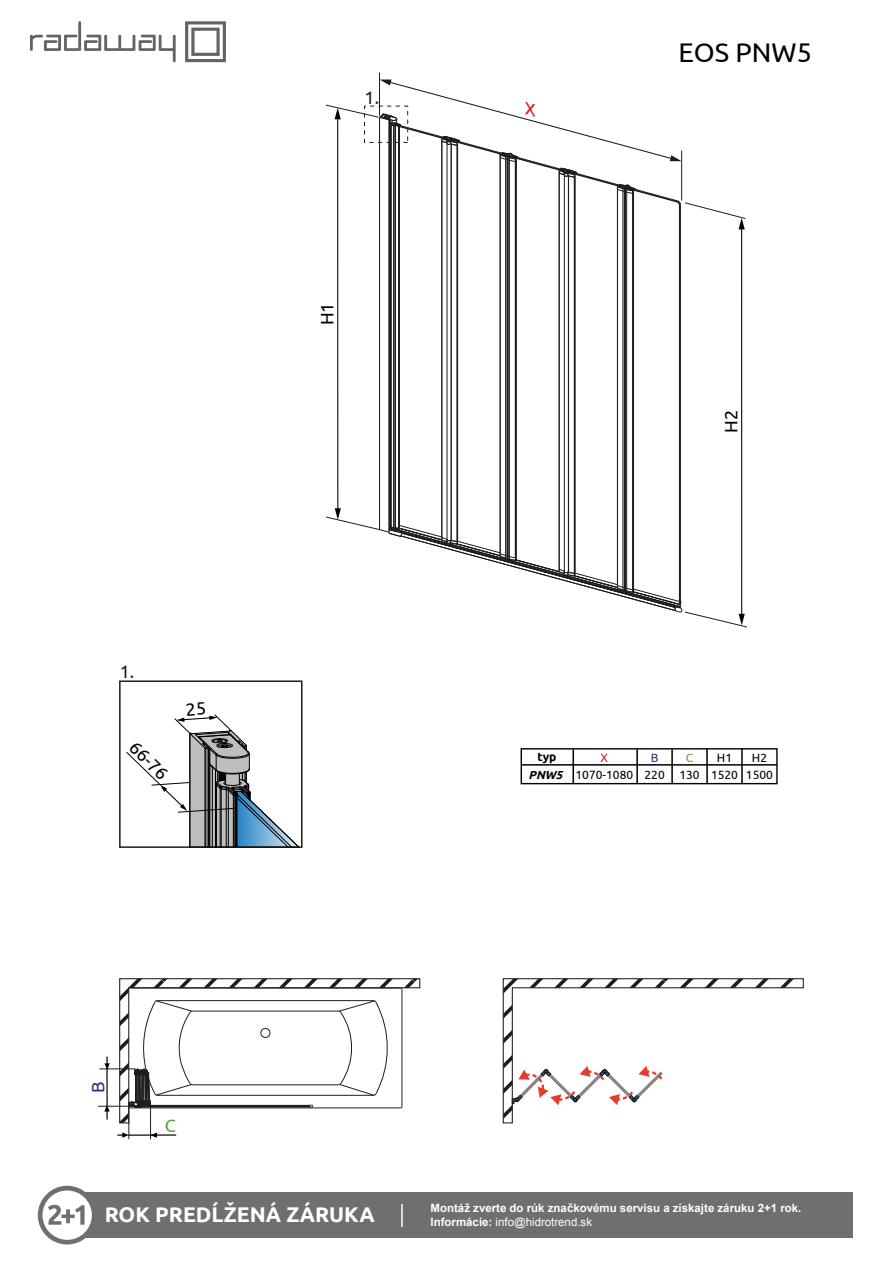
<style>
.page{position:relative;width:893px;height:1263px;background:#fff}
.page>*{position:absolute;margin:0;border:0;box-sizing:border-box;transform-origin:0 0}
.t1{font:27px "Ubuntu";color:#000}
.t2{font:700 21.3px "Ubuntu";color:#fff}
.t3{font:18px "Ubuntu";color:#000}
.t4{font:18px "Ubuntu";color:#1d1e1c}
.t5{font:18px "Ubuntu";color:#233774}
.t6{font:18px "Ubuntu";color:#54a433}
.t7{font:12px/17.4px "Ubuntu";color:#000;text-align:center}
.t8{font:700 12px "Ubuntu";color:#000}
.t9{font:12px "Ubuntu";color:#d31d20}
.t10{font:12px "Ubuntu";color:#54a433}
.t11{font:700 11.55px/14.1px "Arial";color:#fff}
.s1{color:#233774}
.s2{font-weight:700;font-style:italic;font-size:11.7px}
.s3{font-weight:400}
</style>
<div class="page">
<hr style="left:564px;top:175px;width:1px;height:397px;background:#1d1d1b">
<hr style="left:447px;top:143px;width:1px;height:397px;background:#1d1d1b">
<hr style="left:441px;top:141px;width:1px;height:396px;background:#1d1d1b">
<hr style="left:679px;top:205px;width:1px;height:396px;background:#1d1d1b">
<hr style="left:680px;top:204px;width:1px;height:397px;background:#1d1d1b">
<hr style="left:626px;top:192px;width:1px;height:396px;background:#1d1d1b">
<hr style="left:632px;top:193px;width:1px;height:397px;background:#1d1d1b">
<hr style="left:633px;top:193px;width:1px;height:396px;background:#1d1d1b">
<hr style="left:509px;top:160px;width:1px;height:396px;background:#1d1d1b">
<hr style="left:515px;top:161px;width:1px;height:397px;background:#1d1d1b">
<hr style="left:516px;top:161px;width:1px;height:396px;background:#1d1d1b">
<hr style="left:508px;top:160px;width:1px;height:396px;background:#1d1d1b">
<hr style="left:451px;top:144px;width:1px;height:396px;background:#1d1d1b">
<hr style="left:457px;top:145px;width:1px;height:396px;background:#1d1d1b">
<hr style="left:568px;top:176px;width:1px;height:396px;background:#1d1d1b">
<hr style="left:574px;top:177px;width:1px;height:396px;background:#1d1d1b">
<hr style="left:575px;top:177px;width:1px;height:396px;background:#1d1d1b">
<hr style="left:624px;top:191px;width:1px;height:397px;background:#1d1d1b">
<hr style="left:623px;top:191px;width:1px;height:396px;background:#1d1d1b">
<hr style="left:625px;top:191px;width:1px;height:396px;background:#1d1d1b">
<hr style="left:617px;top:189px;width:1px;height:396px;background:#1d1d1b">
<hr style="left:559px;top:173px;width:1px;height:396px;background:#1d1d1b">
<hr style="left:505px;top:159px;width:1px;height:396px;background:#1d1d1b">
<hr style="left:507px;top:159px;width:1px;height:397px;background:#1d1d1b">
<hr style="left:500px;top:157px;width:1px;height:397px;background:#1d1d1b">
<hr style="left:442px;top:141px;width:1px;height:396px;background:#1d1d1b">
<hr style="left:398px;top:126px;width:1px;height:402px;background:#1d1d1b">
<hr style="left:395px;top:125px;width:1px;height:402px;background:#1d1d1b">
<hr style="left:394px;top:126px;width:1px;height:402px;background:#1d1d1b">
<hr style="left:393px;top:126px;width:1px;height:402px;background:#1d1d1b">
<hr style="left:391px;top:125px;width:1px;height:402px;background:#1d1d1b">
<hr style="left:379px;top:117px;width:1px;height:413px;background:#1d1d1b">
<hr style="left:399px;top:126px;width:1px;height:401px;background:#1d1d1b">
<hr style="left:389px;top:120px;width:1px;height:409px;background:#1d1d1b">
<hr style="left:390px;top:120px;width:1px;height:408px;background:#1d1d1b">
<hr style="left:741px;top:227px;width:1px;height:389px;background:#000">
<hr style="left:337px;top:117px;width:1px;height:393px;background:#000">
<svg style="left:326px;top:508px;width:421px;height:119px"></svg>
<hr style="left:379px;top:73px;width:1px;height:43px;background:#1d1d1b">
<hr style="left:106px;top:1067px;width:2px;height:39px;background:#000">
<svg style="left:104px;top:1056px;width:6px;height:14px"></svg>
<svg style="left:104px;top:1105px;width:6px;height:14px"></svg>
<svg style="left:119px;top:978px;width:302px;height:146px"></svg>
<hr style="left:129px;top:1103px;width:1px;height:36px;background:#1d1d1b">
<hr style="left:150px;top:1105px;width:1px;height:34px;background:#1d1d1b">
<hr style="left:128px;top:1134px;width:48px;height:2px;background:#000">
<svg style="left:117px;top:1132px;width:12px;height:6px"></svg>
<svg style="left:150px;top:1132px;width:7px;height:6px"></svg>
<div style="left:521px;top:748px;width:257px;height:36px;border:1px solid #000"></div>
<hr style="left:521px;top:764px;width:256px;height:2px;background:#000">
<hr style="left:572px;top:749px;width:2px;height:35px;background:#000">
<hr style="left:636px;top:749px;width:2px;height:35px;background:#000">
<hr style="left:671px;top:749px;width:2px;height:35px;background:#000">
<hr style="left:706px;top:749px;width:2px;height:35px;background:#000">
<hr style="left:741px;top:748px;width:2px;height:36px;background:#000">
<hr style="left:99px;top:1068px;width:36px;height:1px;background:#1d1d1b">
<hr style="left:98px;top:1106px;width:31px;height:1px;background:#1d1d1b">
<svg style="left:502px;top:978px;width:302px;height:146px"></svg>
<div style="left:119px;top:680px;width:183px;height:168px;border:2px solid #1d1d1b"></div>
<svg style="left:185px;top:21px;width:41px;height:41px"></svg>
<svg style="left:30px;top:21px;width:146px;height:41px"></svg>
<div style="left:69px;top:1193px;width:783px;height:45px;background:#6d6f70"></div>
<svg style="left:40px;top:1188px;width:54px;height:54px"></svg>
<div style="left:38px;top:1186px;width:59px;height:58px;border:5px solid #6d6f70;border-radius:50%"></div>
<svg style="left:48px;top:1205px;width:37px;height:20px"></svg>
<hr style="left:401px;top:1204px;width:2px;height:23px;background:#fff">
<svg style="left:126px;top:702px;width:174px;height:146px"></svg>
<svg style="left:326px;top:80px;width:420px;height:149px"></svg>
<h3 class="t4" style="left:120px;top:660px;width:16px">1.</h3>
<h3 class="t3" style="left:140px;top:736px;width:47px;rotate:44deg">66-76</h3>
<h3 class="t5" style="left:87px;top:1093px;width:13px;rotate:-90deg">B</h3>
<h3 class="t6" style="left:165px;top:1115px;width:13px">C</h3>
<h3 class="t4" style="left:364px;top:86px;width:16px">1.</h3>
<h3 class="t3" style="left:316px;top:325px;width:24px;rotate:-90deg">H1</h3>
<h1 class="t1" style="left:678px;top:36px;width:135px">EOS PNW5</h1>
<h3 class="t3" style="left:720px;top:433px;width:24px;rotate:-90deg">H2</h3>
<p class="t7" style="left:529px;top:748px;width:138px;text-align:left;text-indent:122px"><span class="s1">B<br></span><span class="s2">PNW5</span> 1070-1080 220</p>
<p class="t10" style="left:686px;top:750px;width:9px">C</p>
<p class="t8" style="left:537px;top:750px;width:21px">typ</p>
<p class="t9" style="left:600px;top:750px;width:9px">X</p>
<p class="t7" style="left:679px;top:765px;width:22px">130</p>
<p class="t7" style="left:711px;top:748px;width:29px">H1<br>1520</p>
<p class="t7" style="left:746px;top:748px;width:29px">H2<br>1500</p>
<h2 class="t2" style="left:105px;top:1202px;width:271px">ROK PREDĹŽENÁ ZÁRUKA</h2>
<p class="t11" style="left:431px;top:1201px;width:372px">Montáž zverte do rúk značkovému servisu a získajte záruku 2+1 rok.<br>Informácie: <span class="s3">info@hidrotrend.sk</span></p>
</div>
